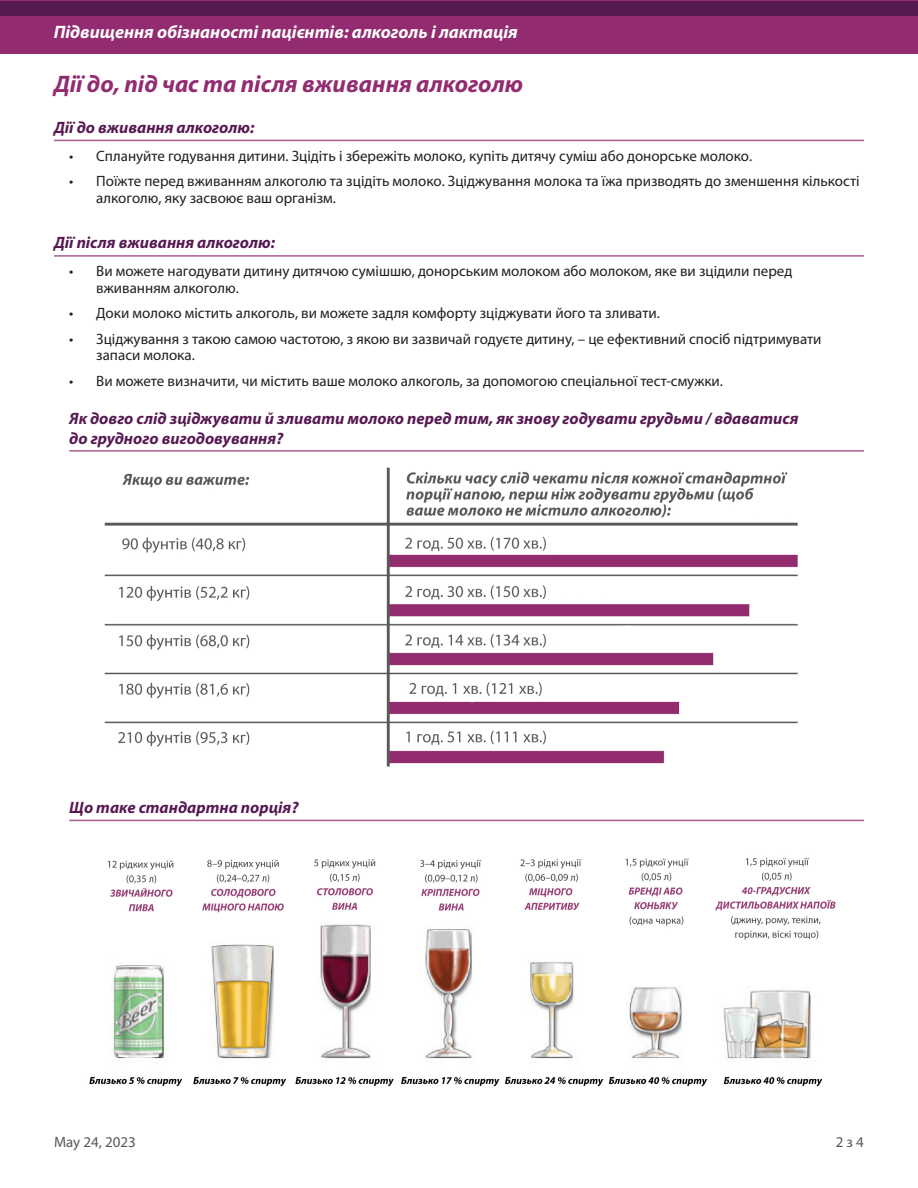
<style>
.page{position:relative;width:918px;height:1188px;background:#fff}
.page>*{position:absolute;margin:0;border:0;box-sizing:border-box;transform-origin:0 0}
.t1{font:italic 700 24px "Myriad Pro";color:#922b70}
.t2{font:italic 700 18px "Myriad Pro";color:#fff}
.t3{font:italic 700 16.5px/19.8px "Myriad Pro";color:#571952}
.t4{font:15px/16.5px "Myriad Pro";color:#231f20}
.t5{font:15px "Myriad Pro";color:#57585a}
</style>
<div class="page">
<div style="left:0;top:1px;width:918px;height:53px;background:#922b70"></div>
<div style="left:0;top:1px;width:918px;height:15px;background:#571952"></div>
<hr style="left:54px;top:140px;width:810px;height:1px;background:#aa5a90">
<hr style="left:54px;top:255px;width:810px;height:2px;background:#aa5a90">
<hr style="left:69px;top:450px;width:795px;height:2px;background:#aa5a90">
<hr style="left:69px;top:820px;width:795px;height:1px;background:#aa5a90">
<img style="left:104px;top:467px;width:694px;height:300px">
<img style="left:89px;top:858px;width:747px;height:229px">
<p class="t2" style="left:54px;top:20px;width:466px">Підвищення обізнаності пацієнтів: алкоголь і лактація</p>
<p class="t1" style="left:54px;top:68px;width:471px">Дії до, під час та після вживання алкоголю</p>
<p class="t3" style="left:54px;top:117px;width:202px">Дії до вживання алкоголю:</p>
<p class="t4" style="left:69px;top:147px;width:685px">• Сплануйте годування дитини. Зцідіть і збережіть молоко, купіть дитячу суміш або донорське молоко.</p>
<p class="t4" style="left:96px;top:173px;width:765px;text-indent:-27px">• Поїжте перед вживанням алкоголю та зцідіть молоко. Зціджування молока та їжа призводять до зменшення кількості алкоголю, яку засвоює ваш організм.</p>
<p class="t3" style="left:54px;top:232px;width:223px">Дії після вживання алкоголю:</p>
<p class="t4" style="left:96px;top:263px;width:698px;text-indent:-27px">• Ви можете нагодувати дитину дитячою сумішшю, донорським молоком або молоком, яке ви зцідили перед вживанням алкоголю.</p>
<p class="t4" style="left:69px;top:305px;width:592px">• Доки молоко містить алкоголь, ви можете задля комфорту зціджувати його та зливати.</p>
<p class="t4" style="left:96px;top:330px;width:727px;text-indent:-27px">• Зціджування з такою самою частотою, з якою ви зазвичай годуєте дитину, – це ефективний спосіб підтримувати запаси молока.</p>
<p class="t4" style="left:69px;top:372px;width:655px">• Ви можете визначити, чи містить ваше молоко алкоголь, за допомогою спеціальної тест-смужки.</p>
<p class="t3" style="left:69px;top:408px;width:731px">Як довго слід зціджувати й зливати молоко перед тим, як знову годувати грудьми / вдаватися до грудного вигодовування?</p>
<p class="t3" style="left:69px;top:797px;width:231px">Що таке стандартна порція?</p>
<p class="t5" style="left:54px;top:1132px;width:83px">May 24, 2023</p>
<p class="t5" style="left:836px;top:1132px;width:30px">2 з 4</p>
</div>
